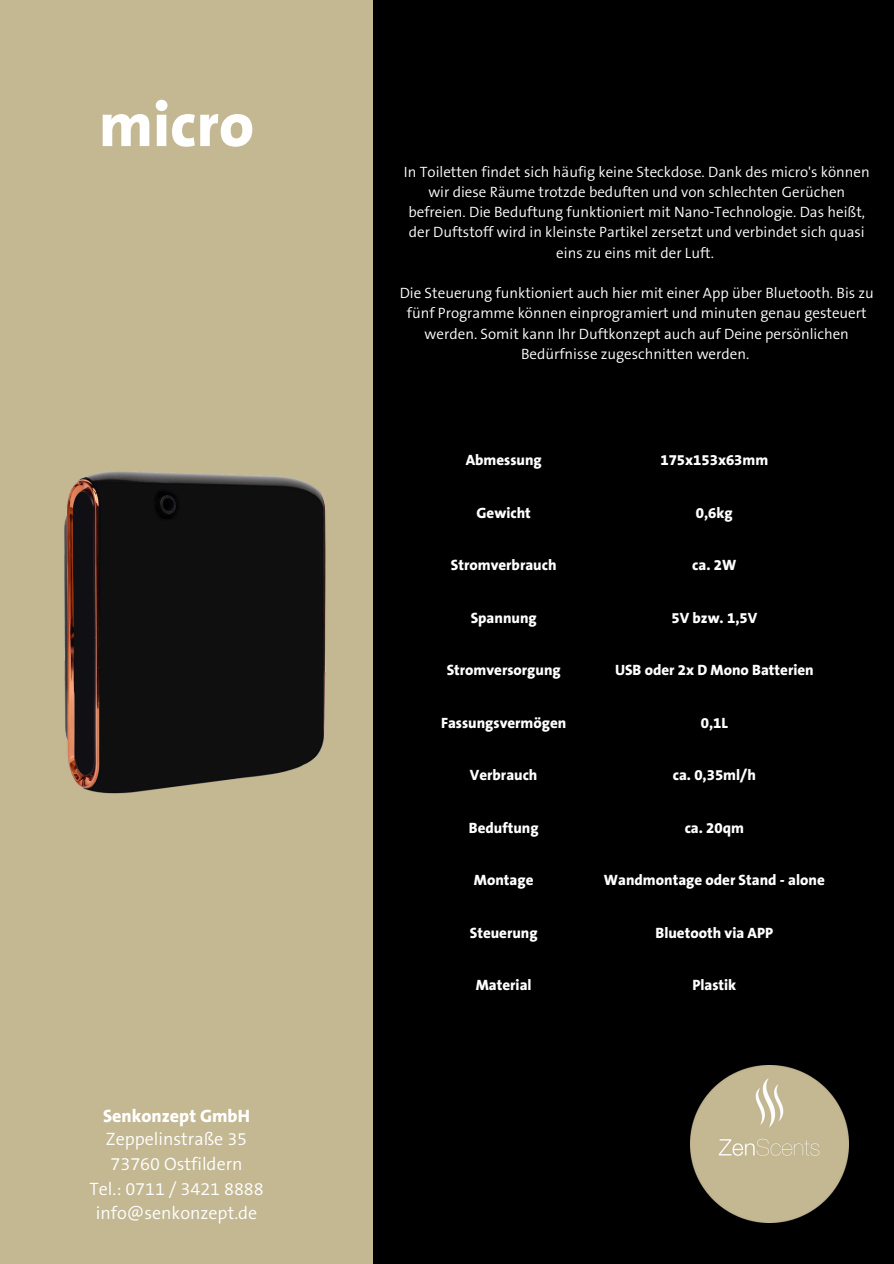
<style>
.page{position:relative;width:894px;height:1264px;background:#fff}
.page>*{position:absolute;margin:0;border:0;box-sizing:border-box;transform-origin:0 0}
.t1{font:800 63px "The Sans B8";color:#fff}
.t2{font:300 18px/24.5px "The Sans B4";color:#fff;text-align:center}
.t3{font:300 15px/20.2px "The Sans B4";color:#fff;text-align:center}
.t4{font:800 15px "The Sans B8";color:#fff}
.s1{font-family:"The Sans B8";font-weight:800}
</style>
<div class="page">
<div style="left:372px;top:0;width:521px;height:1263px;background:#000"></div>
<div style="left:0;top:0;width:372px;height:1263px;background:#c4b893"></div>
<img style="left:64px;top:376px;width:309px;height:511px">
<img style="left:690px;top:1065px;width:157px;height:157px">
<p class="t1" style="left:99px;top:91px;width:157px">micro</p>
<p class="t2" style="left:89px;top:1103px;width:176px"><span class="s1">Senkonzept GmbH<br></span>Zeppelinstraße 35<br>73760 Ostfildern<br>Tel.: 0711 / 3421 8888 info@senkonzept.de</p>
<p class="t3" style="left:404px;top:162px;width:467px">In Toiletten findet sich hä ufig keine Steckdose. Dank des micro's können wir diese Rä ume trotzde beduften und von schlechten Gerüchen befreien. Die Beduftung funktioniert mit Nano-Technologie. Das heißt, der Duftstoff wird in kleinste Partikel zersetzt und verbindet sich quasi eins zu eins mit der Luft.</p>
<p class="t3" style="left:399px;top:283px;width:475px">Die Steuerung funktioniert auch hier mit einer App ü ber Bluetooth. Bis zu fü nf Programme können einprogramiert und minuten genau gesteuert werden. Somit kann Ihr Duftkonzept auch auf Deine persönlichen<br>Bedü rfnisse zugeschnitten werden.</p>
<h1 class="t4" style="left:465px;top:452px;width:78px">Abmessung</h1>
<h2 class="t4" style="left:660px;top:452px;width:109px">175x153x63mm</h2>
<p class="t4" style="left:476px;top:504px;width:56px">Gewicht</p>
<p class="t4" style="left:695px;top:504px;width:38px">0,6kg</p>
<p class="t4" style="left:451px;top:557px;width:107px">Stromverbrauch</p>
<p class="t4" style="left:692px;top:557px;width:46px">ca. 2W</p>
<p class="t4" style="left:470px;top:609px;width:68px">Spannung</p>
<p class="t4" style="left:671px;top:609px;width:87px">5V bzw. 1,5V</p>
<p class="t4" style="left:446px;top:662px;width:115px">Stromversorgung</p>
<p class="t4" style="left:614px;top:662px;width:200px">USB oder 2x D Mono Batterien</p>
<p class="t4" style="left:441px;top:714px;width:127px">Fassungsvermögen</p>
<p class="t4" style="left:700px;top:714px;width:29px">0,1L</p>
<p class="t4" style="left:470px;top:767px;width:69px">Verbrauch</p>
<p class="t4" style="left:672px;top:767px;width:85px">ca. 0,35ml/h</p>
<p class="t4" style="left:468px;top:819px;width:71px">Beduftung</p>
<p class="t4" style="left:684px;top:819px;width:61px">ca. 20qm</p>
<p class="t4" style="left:474px;top:872px;width:61px">Montage</p>
<p class="t4" style="left:603px;top:872px;width:222px">Wandmontage oder Stand - alone</p>
<p class="t4" style="left:469px;top:924px;width:69px">Steuerung</p>
<p class="t4" style="left:655px;top:924px;width:119px">Bluetooth via APP</p>
<p class="t4" style="left:475px;top:977px;width:57px">Material</p>
<p class="t4" style="left:692px;top:977px;width:45px">Plastik</p>
</div>
